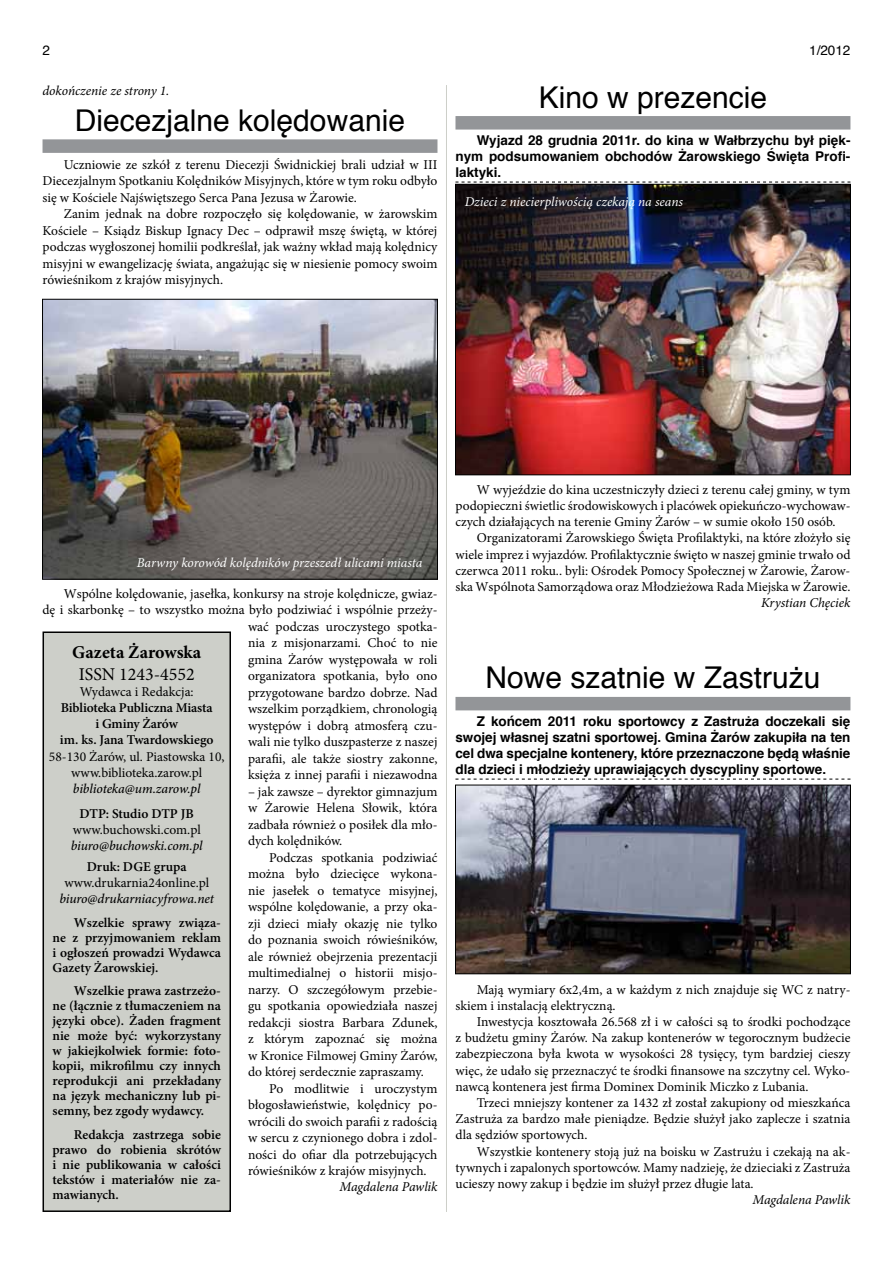
<style>
.page{position:relative;width:893px;height:1263px;background:#fff}
.page>*{position:absolute;margin:0;border:0;box-sizing:border-box;transform-origin:0 0}
.t1{font:30px "Helvetica";color:#000}
.t2{font:700 18px "Minion Pro";color:#000}
.t3{font:18px "Minion Pro";color:#000}
.t4{font:13.5px/16.5px "Minion Pro";color:#000;text-align:justify}
.t5{font:600 13.5px/15px "Minion Pro";color:#000;text-align:justify}
.t6{font:700 13.5px/16.2px "Helvetica";letter-spacing:-.005em;color:#000;text-align:justify}
.t7{font:italic 13.5px "Minion Pro";letter-spacing:-.005em;color:#fff}
.t8{font:italic 500 13.5px "Minion Pro";letter-spacing:-.01em;color:#000}
.t9{font:italic 13.5px "Minion Pro";letter-spacing:-.005em;color:#000}
.t10{font:13.5px "Helvetica";color:#000}
</style>
<div class="page">
<div style="left:43px;top:139px;width:394px;height:14px;background:#939598"></div>
<img style="left:44px;top:301px;width:392px;height:276px">
<div style="left:42px;top:299px;width:396px;height:280px;border:1px solid #000"></div>
<div style="left:43px;top:632px;width:187px;height:579px;background:#cdcfc9"></div>
<div style="left:43px;top:631px;width:188px;height:581px;border:2px solid #000"></div>
<div style="left:455px;top:116px;width:395px;height:14px;background:#939598"></div>
<svg style="left:455px;top:182px;width:395px;height:1px"></svg>
<img style="left:457px;top:186px;width:392px;height:287px">
<div style="left:455px;top:184px;width:396px;height:291px;border:1px solid #000"></div>
<div style="left:455px;top:697px;width:395px;height:13px;background:#939598"></div>
<svg style="left:455px;top:779px;width:395px;height:1px"></svg>
<img style="left:457px;top:787px;width:392px;height:185px">
<div style="left:455px;top:785px;width:396px;height:189px;border:1px solid #000"></div>
<hr style="left:446px;top:85px;width:1px;height:1127px;background:#cdcfc9">
<p class="t10" style="left:43px;top:40px;width:9px">2</p>
<p class="t10" style="left:809px;top:40px;width:43px">1/2012</p>
<p class="t9" style="left:43px;top:81px;width:128px">dokończenie ze strony 1.</p>
<h1 class="t1" style="left:75px;top:97px;width:332px">Diecezjalne kolędowanie</h1>
<p class="t4" style="left:43px;top:156px;width:396px;text-indent:21px">Uczniowie ze szkół z terenu Diecezji Świdnickiej brali udział w III Diecezjalnym Spotkaniu Kolędników Misyjnych, które w tym roku odbyło się w Kościele Najświętszego Serca Pana Jezusa w Żarowie.</p>
<p class="t4" style="left:43px;top:206px;width:396px;text-indent:21px">Zanim jednak na dobre rozpoczęło się kolędowanie, w żarowskim Kościele – Ksiądz Biskup Ignacy Dec – odprawił mszę świętą, w której podczas wygłoszonej homilii podkreślał, jak ważny wkład mają kolędnicy misyjni w ewangelizację świata, angażując się w niesienie pomocy swoim rówieśnikom z krajów misyjnych.</p>
<h1 class="t1" style="left:539px;top:74px;width:230px">Kino w prezencie</h1>
<p class="t6" style="left:455px;top:132px;width:396px;text-indent:21px">Wyjazd 28 grudnia 2011r. do kina w Wałbrzychu był pięk&shy;nym podsumowaniem obchodów Żarowskiego Święta Profi&shy;laktyki.</p>
<p class="t7" style="left:465px;top:192px;width:220px">Dzieci z niecierpliwością czekają na seans</p>
<p class="t7" style="left:137px;top:554px;width:287px">Barwny korowód kolędników przeszedł ulicami miasta</p>
<p class="t4" style="left:43px;top:585px;width:396px;text-align:right">Wspólne kolędowanie, jasełka, konkursy na stroje kolędnicze, gwiaz-<br>dę i skarbonkę – to wszystko można było podziwiać i wspólnie przeży&shy;wać podczas uroczystego spotka-<br>nia z misjonarzami. Choć to nie<br>gmina Żarów występowała w roli<br>organizatora spotkania, było ono<br>przygotowane bardzo dobrze. Nad<br>wszelkim porządkiem, chronologią<br>występów i dobrą atmosferą czu-<br>wali nie tylko duszpasterze z naszej<br>parafii, ale także siostry zakonne,<br>księża z innej parafii i niezawodna</p>
<p class="t4" style="left:248px;top:783px;width:191px">– jak zawsze – dyrektor gimnazjum w Żarowie Helena Słowik, która zadbała również o posiłek dla mło&shy;dych kolędników.</p>
<p class="t4" style="left:248px;top:849px;width:191px;text-indent:21px">Podczas spotkania podziwiać można było dziecięce wykona&shy;nie jasełek o tematyce misyjnej, wspólne kolędowanie, a przy oka&shy;zji dzieci miały okazję nie tylko do poznania swoich rówieśników, ale również obejrzenia prezentacji multimedialnej o historii misjo&shy;narzy. O szczegółowym przebie&shy;gu spotkania opowiedziała naszej redakcji siostra Barbara Zdunek, z którym zapoznać się można w Kronice Filmowej Gminy Żarów, do której serdecznie zapraszamy.</p>
<p class="t4" style="left:248px;top:1080px;width:191px;text-indent:21px">Po modlitwie i uroczystym błogosławieństwie, kolędnicy po&shy;wrócili do swoich parafii z radością w sercu z czynionego dobra i zdol&shy;ności do ofiar dla potrzebujących rówieśników z krajów misyjnych.</p>
<p class="t9" style="left:340px;top:1178px;width:99px">Magdalena Pawlik</p>
<h2 class="t2" style="left:72px;top:639px;width:131px">Gazeta Żarowska</h2>
<h2 class="t3" style="left:79px;top:662px;width:117px">ISSN 1243-4552</h2>
<p class="t4" style="left:80px;top:683px;width:115px">Wydawca i Redakcja:</p>
<p class="t5" style="left:60px;top:699px;width:155px;line-height:16.2px;text-align:center">Biblioteka Publiczna Miasta i Gminy Żarów<br>im. ks. Jana Twardowskiego</p>
<p class="t4" style="left:49px;top:748px;width:177px;text-align:center">58-130 Żarów, ul. Piastowska 10, www.biblioteka.zarow.pl</p>
<p class="t8" style="left:73px;top:779px;width:129px">biblioteka@um.zarow.pl</p>
<p class="t5" style="left:80px;top:806px;width:116px">DTP: Studio DTP JB</p>
<p class="t4" style="left:73px;top:821px;width:129px">www.buchowski.com.pl</p>
<p class="t8" style="left:71px;top:836px;width:133px">biuro@buchowski.com.pl</p>
<p class="t5" style="left:87px;top:859px;width:101px">Druk: DGE grupa</p>
<p class="t4" style="left:64px;top:874px;width:146px">www.drukarnia24online.pl</p>
<p class="t8" style="left:59px;top:889px;width:156px">biuro@drukarniacyfrowa.net</p>
<p class="t5" style="left:53px;top:914px;width:170px;text-indent:21px">Wszelkie sprawy związa&shy;ne z przyjmowaniem reklam i ogłoszeń prowadzi Wydawca Gazety Żarowskiej.</p>
<p class="t5" style="left:53px;top:983px;width:170px;text-indent:21px">Wszelkie prawa zastrzeżo&shy;ne (łącznie z tłumaczeniem na języki obce). Żaden fragment nie może być: wykorzystany w jakiejkolwiek formie: foto&shy;kopii, mikrofilmu czy innych reprodukcji ani przekładany na język mechaniczny lub pi&shy;semny, bez zgody wydawcy.</p>
<p class="t5" style="left:53px;top:1126px;width:170px;text-indent:21px">Redakcja zastrzega sobie prawo do robienia skrótów i nie publikowania w całości tekstów i materiałów nie za&shy;mawianych.</p>
<p class="t4" style="left:455px;top:481px;width:396px;text-indent:21px">W wyjeździe do kina uczestniczyły dzieci z terenu całej gminy, w tym podopieczni świetlic środowiskowych i placówek opiekuńczo-wychowaw&shy;czych działających na terenie Gminy Żarów – w sumie około 150 osób.</p>
<p class="t4" style="left:455px;top:530px;width:396px;text-indent:21px">Organizatorami Żarowskiego Święta Profilaktyki, na które złożyło się wiele imprez i wyjazdów. Profilaktycznie święto w naszej gminie trwało od czerwca 2011 roku.. byli: Ośrodek Pomocy Społecznej w Żarowie, Żarow&shy;ska Wspólnota Samorządowa oraz Młodzieżowa Rada Miejska w Żarowie.</p>
<p class="t9" style="left:761px;top:594px;width:91px">Krystian Chęciek</p>
<h1 class="t1" style="left:485px;top:655px;width:337px">Nowe szatnie w Zastrużu</h1>
<p class="t6" style="left:455px;top:713px;width:396px;text-indent:21px">Z końcem 2011 roku sportowcy z Zastruża doczekali się swojej własnej szatni sportowej. Gmina Żarów zakupiła na ten cel dwa specjalne kontenery, które przeznaczone będą właśnie dla dzieci i młodzieży uprawiających dyscypliny sportowe.</p>
<p class="t4" style="left:455px;top:981px;width:396px;text-indent:21px">Mają wymiary 6x2,4m, a w każdym z nich znajduje się WC z natry&shy;skiem i instalacją elektryczną.</p>
<p class="t4" style="left:455px;top:1014px;width:396px;text-indent:21px">Inwestycja kosztowała 26.568 zł i w całości są to środki pochodzące z budżetu gminy Żarów. Na zakup kontenerów w tegorocznym budżecie zabezpieczona była kwota w wysokości 28 tysięcy, tym bardziej cieszy więc, że udało się przeznaczyć te środki finansowe na szczytny cel. Wyko&shy;nawcą kontenera jest firma Dominex Dominik Miczko z Lubania.</p>
<p class="t4" style="left:455px;top:1095px;width:396px;text-indent:21px">Trzeci mniejszy kontener za 1432 zł został zakupiony od mieszkańca Zastruża za bardzo małe pieniądze. Będzie służył jako zaplecze i szatnia dla sędziów sportowych.</p>
<p class="t4" style="left:455px;top:1143px;width:396px;text-indent:21px">Wszystkie kontenery stoją już na boisku w Zastrużu i czekają na ak&shy;tywnych i zapalonych sportowców. Mamy nadzieję, że dzieciaki z Zastruża ucieszy nowy zakup i będzie im służył przez długie lata.</p>
<p class="t9" style="left:753px;top:1191px;width:99px">Magdalena Pawlik</p>
</div>
